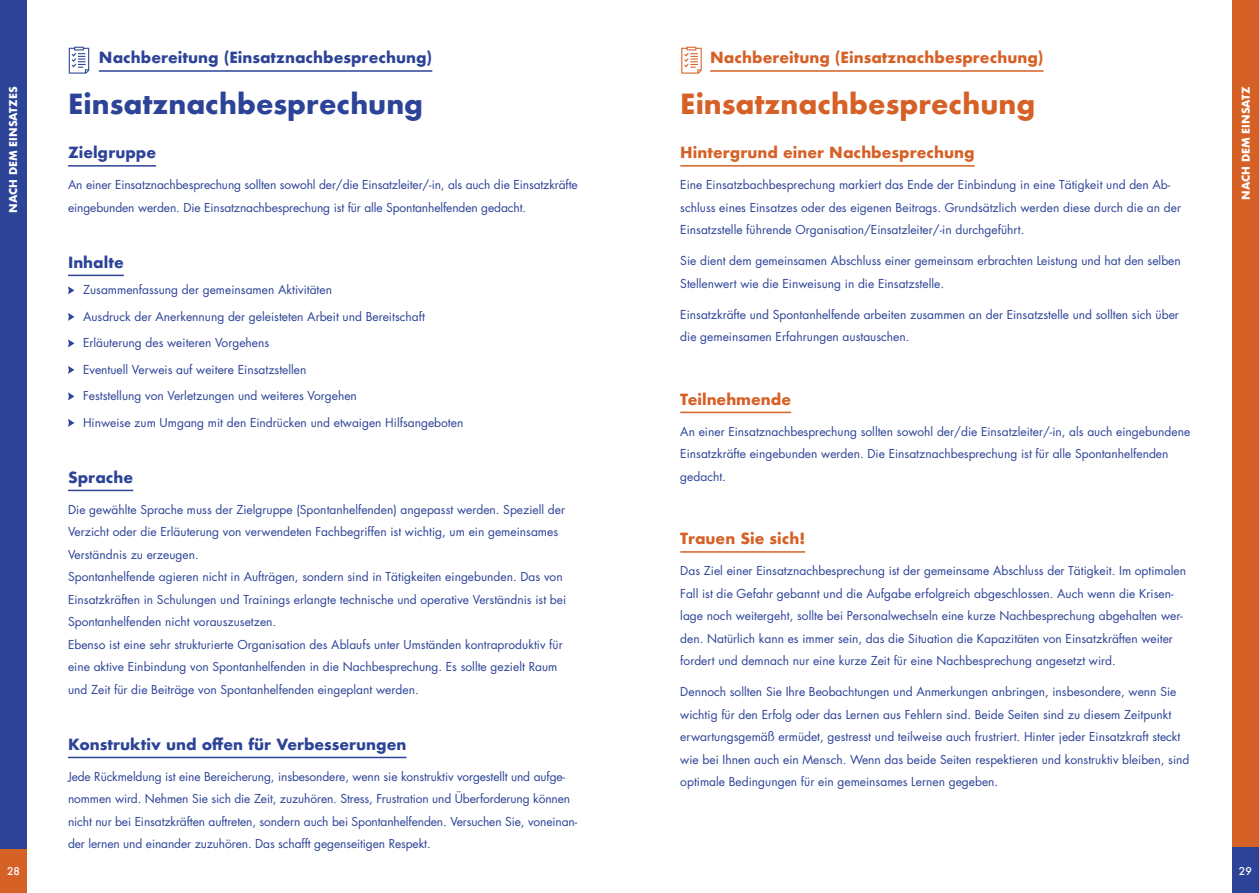
<style>
.page{position:relative;width:1259px;height:893px;background:#fff}
.page>*{position:absolute;margin:0;border:0;box-sizing:border-box;transform-origin:0 0}
.t1{font:700 27px "Futura";color:#2c4397}
.t2{font:700 27px "Futura";color:#d66127}
.t3{font:700 15px "Futura";color:#2c4397}
.t4{font:700 15px "Futura";color:#d66127}
.t5{font:12px/22.5px "Futura";color:#2c4397}
.t6{font:700 10.5px "Futura";color:#fff}
.t7{font:500 10.5px "Futura";color:#fff}
</style>
<div class="page">
<div style="left:1232px;top:811px;width:27px;height:82px;background:#2c4397"></div>
<div style="left:0;top:0;width:26px;height:849px;background:#2c4397"></div>
<div style="left:1232px;top:0;width:27px;height:846px;background:#d66127"></div>
<div style="left:0;top:849px;width:26px;height:44px;background:#d66127"></div>
<hr style="left:68px;top:165px;width:88px;height:2px;background:#2c4397">
<hr style="left:68px;top:275px;width:56px;height:1px;background:#2c4397">
<hr style="left:68px;top:490px;width:65px;height:1px;background:#2c4397">
<hr style="left:68px;top:757px;width:338px;height:1px;background:#2c4397">
<svg style="left:68px;top:286px;width:6px;height:8px"></svg>
<svg style="left:68px;top:313px;width:6px;height:8px"></svg>
<svg style="left:68px;top:339px;width:6px;height:8px"></svg>
<svg style="left:68px;top:366px;width:6px;height:8px"></svg>
<svg style="left:68px;top:392px;width:6px;height:8px"></svg>
<svg style="left:68px;top:419px;width:6px;height:8px"></svg>
<hr style="left:99px;top:70px;width:333px;height:2px;background:#2c4397">
<hr style="left:680px;top:165px;width:294px;height:2px;background:#d66127">
<hr style="left:680px;top:412px;width:111px;height:1px;background:#d66127">
<hr style="left:680px;top:551px;width:125px;height:2px;background:#d66127">
<hr style="left:710px;top:70px;width:333px;height:2px;background:#d66127">
<svg style="left:681px;top:47px;width:20px;height:27px"></svg>
<svg style="left:69px;top:47px;width:20px;height:27px"></svg>
<p class="t6" style="left:6px;top:213px;width:127px;rotate:-90deg">NACH DEM EINSATZES</p>
<p class="t3" style="left:99px;top:47px;width:335px">Nachbereitung (Einsatznachbesprechung)</p>
<h1 class="t1" style="left:68px;top:84px;width:356px">Einsatznachbesprechung</h1>
<p class="t3" style="left:68px;top:142px;width:90px">Zielgruppe</p>
<p class="t5" style="left:68px;top:174px;width:511px">An einer Einsatznachbesprechung sollten sowohl der/die Einsatzleiter/-in, als auch die Einsatzkräfte eingebunden werden. Die Einsatznachbesprechung ist für alle Spontanhelfenden gedacht.</p>
<p class="t3" style="left:68px;top:251px;width:57px">Inhalte</p>
<p class="t5" style="left:83px;top:279px;width:250px">Zusammenfassung der gemeinsamen Aktivitäten</p>
<p class="t5" style="left:83px;top:305px;width:343px">Ausdruck der Anerkennung der geleisteten Arbeit und Bereitschaft</p>
<p class="t5" style="left:83px;top:332px;width:188px">Erläuterung des weiteren Vorgehens</p>
<p class="t5" style="left:83px;top:358px;width:225px">Eventuell Verweis auf weitere Einsatzstellen</p>
<p class="t5" style="left:83px;top:385px;width:275px">Feststellung von Verletzungen und weiteres Vorgehen</p>
<p class="t5" style="left:83px;top:411px;width:382px">Hinweise zum Umgang mit den Eindrücken und etwaigen Hilfsangeboten</p>
<p class="t3" style="left:68px;top:466px;width:67px">Sprache</p>
<p class="t5" style="left:68px;top:498px;width:500px">Die gewählte Sprache muss der Zielgruppe (Spontanhelfenden) angepasst werden. Speziell der Verzicht oder die Erläuterung von verwendeten Fachbegriffen ist wichtig, um ein gemeinsames Verständnis zu erzeugen.<br>Spontanhelfende agieren nicht in Aufträgen, sondern sind in Tätigkeiten eingebunden. Das von Einsatzkräften in Schulungen und Trainings erlangte technische und operative Verständnis ist bei Spontanhelfenden nicht vorauszusetzen.<br>Ebenso ist eine sehr strukturierte Organisation des Ablaufs unter Umständen kontraproduktiv für eine aktive Einbindung von Spontanhelfenden in die Nachbesprechung. Es sollte gezielt Raum und Zeit für die Beiträge von Spontanhelfenden eingeplant werden.</p>
<p class="t3" style="left:68px;top:733px;width:340px">Konstruktiv und offen für Verbesserungen</p>
<p class="t5" style="left:68px;top:765px;width:511px">Jede Rückmeldung ist eine Bereicherung, insbesondere, wenn sie konstruktiv vorgestellt und aufge&shy;nommen wird. Nehmen Sie sich die Zeit, zuzuhören. Stress, Frustration und Überforderung können nicht nur bei Einsatzkräften auftreten, sondern auch bei Spontanhelfenden. Versuchen Sie, voneinan&shy;der lernen und einander zuzuhören. Das schafft gegenseitigen Respekt.</p>
<p class="t4" style="left:710px;top:47px;width:335px">Nachbereitung (Einsatznachbesprechung)</p>
<h1 class="t2" style="left:680px;top:84px;width:356px">Einsatznachbesprechung</h1>
<p class="t4" style="left:680px;top:142px;width:296px">Hintergrund einer Nachbesprechung</p>
<p class="t5" style="left:680px;top:174px;width:502px">Eine Einsatzbachbesprechung markiert das Ende der Einbindung in eine Tätigkeit und den Ab&shy;schluss eines Einsatzes oder des eigenen Beitrags. Grundsätzlich werden diese durch die an der<br>Einsatzstelle führende Organisation/Einsatzleiter/-in durchgeführt.</p>
<p class="t5" style="left:680px;top:250px;width:502px">Sie dient dem gemeinsamen Abschluss einer gemeinsam erbrachten Leistung und hat den selben<br>Stellenwert wie die Einweisung in die Einsatzstelle.</p>
<p class="t5" style="left:680px;top:303px;width:500px">Einsatzkräfte und Spontanhelfende arbeiten zusammen an der Einsatzstelle und sollten sich über die gemeinsamen Erfahrungen austauschen.</p>
<p class="t4" style="left:680px;top:388px;width:112px">Teilnehmende</p>
<p class="t5" style="left:680px;top:420px;width:511px">An einer Einsatznachbesprechung sollten sowohl der/die Einsatzleiter/-in, als auch eingebundene<br>Einsatzkräfte eingebunden werden. Die Einsatznachbesprechung ist für alle Spontanhelfenden gedacht.</p>
<p class="t4" style="left:680px;top:528px;width:126px">Trauen Sie sich!</p>
<p class="t5" style="left:680px;top:560px;width:507px">Das Ziel einer Einsatznachbesprechung ist der gemeinsame Abschluss der Tätigkeit. Im optimalen Fall ist die Gefahr gebannt und die Aufgabe erfolgreich abgeschlossen. Auch wenn die Krisen&shy;lage noch weitergeht, sollte bei Personalwechseln eine kurze Nachbesprechung abgehalten wer&shy;den. Natürlich kann es immer sein, das die Situation die Kapazitäten von Einsatzkräften weiter fordert und demnach nur eine kurze Zeit für eine Nachbesprechung angesetzt wird.</p>
<p class="t5" style="left:680px;top:681px;width:510px">Dennoch sollten Sie Ihre Beobachtungen und Anmerkungen anbringen, insbesondere, wenn Sie wichtig für den Erfolg oder das Lernen aus Fehlern sind. Beide Seiten sind zu diesem Zeitpunkt erwartungsgemäß ermüdet, gestresst und teilweise auch frustriert. Hinter jeder Einsatzkraft steckt wie bei Ihnen auch ein Mensch. Wenn das beide Seiten respektieren und konstruktiv bleiben, sind optimale Bedingungen für ein gemeinsames Lernen gegeben.</p>
<p class="t6" style="left:1238px;top:200px;width:115px;rotate:-90deg">NACH DEM EINSATZ</p>
<p class="t7" style="left:7px;top:864px;width:14px">28</p>
<p class="t7" style="left:1238px;top:864px;width:14px">29</p>
</div>
